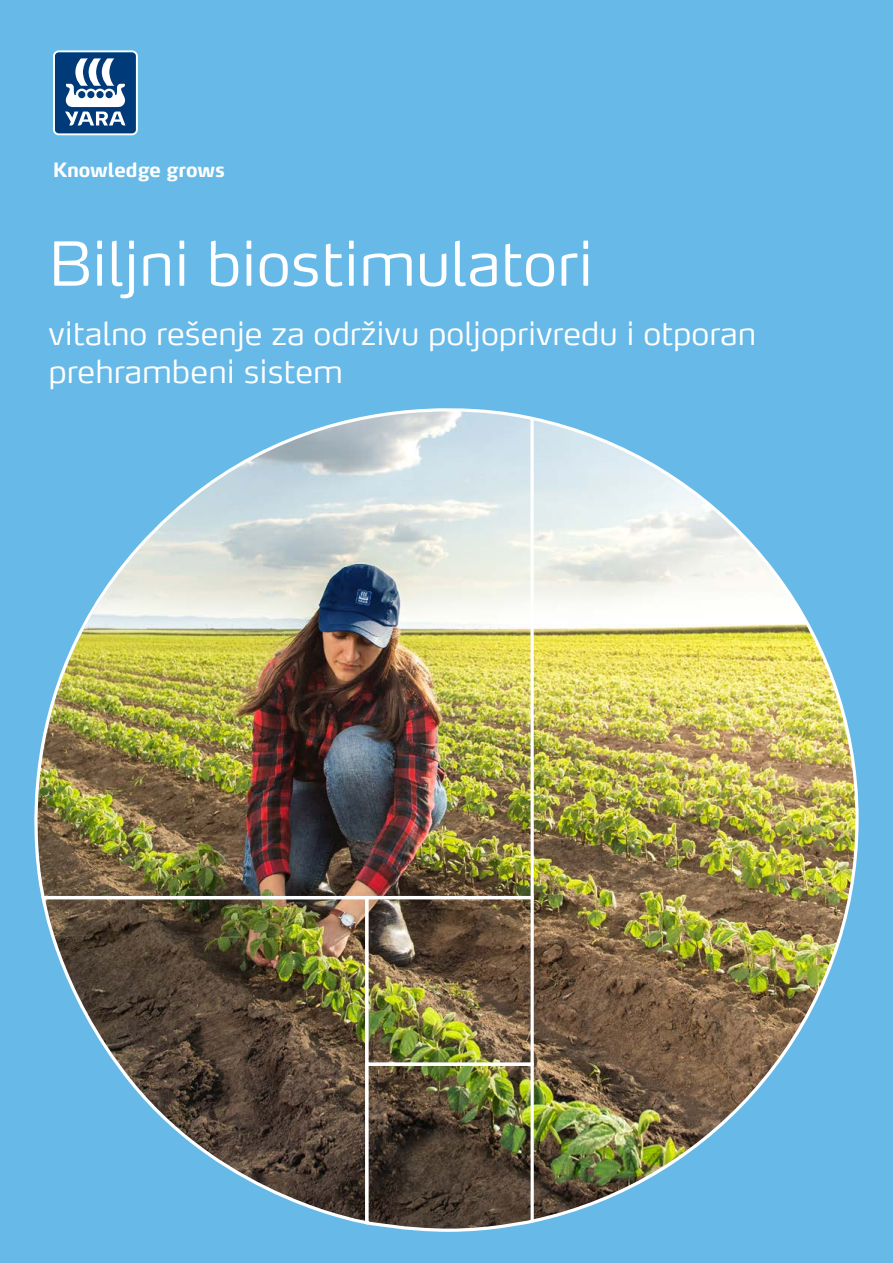
<style>
.page{position:relative;width:893px;height:1263px;background:#67b9e8}
.page>*{position:absolute;margin:0;border:0;box-sizing:border-box;transform-origin:0 0}
.t1{font:300 60px "Max CELF";color:#fff}
.t2{font:300 31.5px/37.8px "Max CELF";color:#fff}
.t3{font:700 19.5px "Yara Max LF";letter-spacing:-.005em;color:#fff}
</style>
<div class="page">
<svg style="left:53px;top:50px;width:85px;height:85px;background:#587fa7"></svg>
<img style="left:37px;top:410px;width:819px;height:819px;border-radius:410px">
<img style="left:34px;top:408px;width:494px;height:493px">
<img style="left:40px;top:894px;width:330px;height:330px">
<div style="left:365px;top:896px;width:169px;height:170px;border:3px solid #fff"></div>
<img style="left:364px;top:1061px;width:164px;height:171px">
<img style="left:528px;top:416px;width:331px;height:808px">
<p class="t3" style="left:53px;top:158px;width:174px">Knowledge grows</p>
<h1 class="t1" style="left:49px;top:227px;width:546px">Biljni biostimulatori</h1>
<p class="t2" style="left:49px;top:314px;width:709px">vitalno rešenje za održivu poljoprivredu i otporan prehrambeni sistem</p>
</div>
